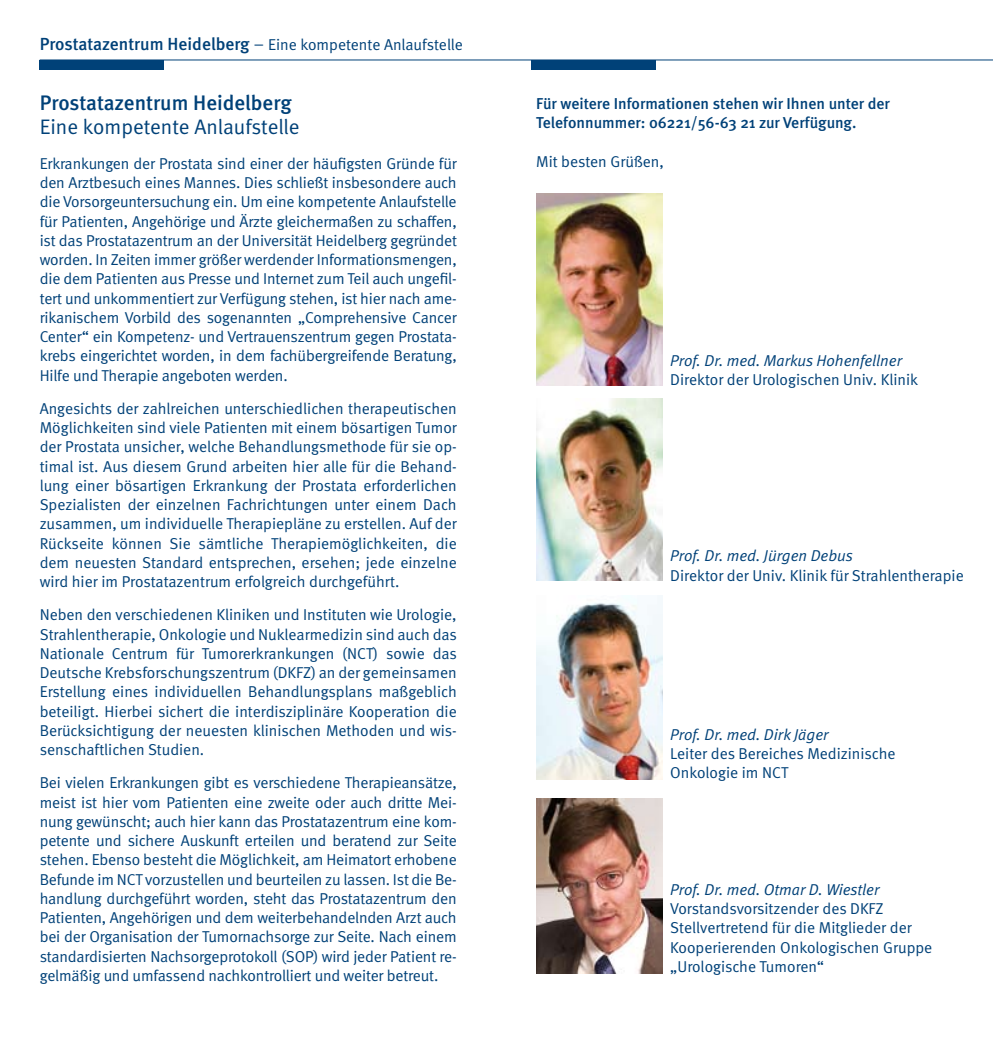
<style>
.page{position:relative;width:993px;height:1042px;background:#fff}
.page>*{position:absolute;margin:0;border:0;box-sizing:border-box;transform-origin:0 0}
.t1{font:21px "Meta Normal";color:#004178}
.t2{font:500 21px "Meta";color:#004178}
.t3{font:15.75px/19.2px "Meta Normal";color:#004178;text-align:justify}
.t4{font:italic 15.75px "Meta Normal";color:#004178}
.t5{font:500 15.75px/19.2px "Meta";color:#004178}
.s1{font-family:"Meta";font-weight:500;font-size:17.5px}
.s2{font-size:17.5px}
</style>
<div class="page">
<hr style="left:40px;top:60px;width:952px;height:1px;background:#004178">
<div style="left:40px;top:60px;width:124px;height:9px;background:#004178"></div>
<div style="left:531px;top:60px;width:124px;height:9px;background:#004178"></div>
<img style="left:536px;top:398px;width:126px;height:182px">
<img style="left:536px;top:595px;width:126px;height:184px">
<img style="left:536px;top:799px;width:126px;height:174px">
<img style="left:536px;top:193px;width:126px;height:192px">
<p class="t3" style="left:40px;top:35px;width:424px"><span class="s1">Prostatazentrum Heidelberg</span> <span class="s2">–</span> Eine kompetente Anlaufstelle</p>
<h1 class="t2" style="left:40px;top:90px;width:253px">Prostatazentrum Heidelberg</h1>
<h1 class="t1" style="left:40px;top:115px;width:261px">Eine kompetente Anlaufstelle</h1>
<p class="t3" style="left:40px;top:153px;width:418px">Erkrankungen der Prostata sind einer der häufigsten Gründe für den Arztbesuch eines Mannes. Dies schließt insbesondere auch die Vorsorgeuntersuchung ein. Um eine kompetente Anlaufstelle für Patienten, Angehörige und Ärzte gleichermaßen zu schaffen, ist das Prostatazentrum an der Universität Heidelberg gegründet worden. In Zeiten immer größer werdender Informationsmengen, die dem Patienten aus Presse und Internet zum Teil auch ungefil&shy;tert und unkommentiert zur Verfügung stehen, ist hier nach ame&shy;rikanischem Vorbild des sogenannten „Comprehensive Cancer Center“ ein Kompetenz- und Vertrauenszentrum gegen Prostata&shy;krebs eingerichtet worden, in dem fachübergreifende Beratung, Hilfe und Therapie angeboten werden.</p>
<p class="t3" style="left:40px;top:398px;width:418px">Angesichts der zahlreichen unterschiedlichen therapeutischen Möglichkeiten sind viele Patienten mit einem bösartigen Tumor der Prostata unsicher, welche Behandlungsmethode für sie op&shy;timal ist. Aus diesem Grund arbeiten hier alle für die Behand&shy;lung einer bösartigen Erkrankung der Prostata erforderlichen Spezialisten der einzelnen Fachrichtungen unter einem Dach zusammen, um individuelle Therapiepläne zu erstellen. Auf der Rückseite können Sie sämtliche Therapiemöglichkeiten, die dem neuesten Standard entsprechen, ersehen; jede einzelne wird hier im Prostatazentrum erfolgreich durchgeführt.</p>
<p class="t3" style="left:40px;top:605px;width:418px">Neben den verschiedenen Kliniken und Instituten wie Urologie, Strahlentherapie, Onkologie und Nuklearmedizin sind auch das Nationale Centrum für Tumorerkrankungen (NCT) sowie das Deutsche Krebsforschungszentrum (DKFZ) an der gemeinsamen Erstellung eines individuellen Behandlungsplans maßgeblich beteiligt. Hierbei sichert die interdisziplinäre Kooperation die Berücksichtigung der neuesten klinischen Methoden und wis&shy;senschaftlichen Studien.</p>
<p class="t3" style="left:40px;top:773px;width:418px">Bei vielen Erkrankungen gibt es verschiedene Therapieansätze, meist ist hier vom Patienten eine zweite oder auch dritte Mei&shy;nung gewünscht; auch hier kann das Prostatazentrum eine kom&shy;petente und sichere Auskunft erteilen und beratend zur Seite stehen. Ebenso besteht die Möglichkeit, am Heimatort erhobene Befunde im NCT vorzustellen und beurteilen zu lassen. Ist die Be&shy;handlung durchgeführt worden, steht das Prostatazentrum den Patienten, Angehörigen und dem weiterbehandelnden Arzt auch bei der Organisation der Tumornachsorge zur Seite. Nach einem standardisierten Nachsorgeprotokoll (SOP) wird jeder Patient re&shy;gelmäßig und umfassend nachkontrolliert und weiter betreut.</p>
<p class="t5" style="left:536px;top:94px;width:355px">Für weitere Informationen stehen wir Ihnen unter der<br>Telefonnummer: 06221/56-63 21 zur Verfügung.</p>
<p class="t3" style="left:536px;top:152px;width:129px">Mit besten Grüßen,</p>
<p class="t4" style="left:670px;top:351px;width:233px">Prof. Dr. med. Markus Hohenfellner</p>
<p class="t3" style="left:670px;top:370px;width:249px">Direktor der Urologischen Univ. Klinik</p>
<p class="t4" style="left:670px;top:547px;width:184px">Prof. Dr. med. Jürgen Debus</p>
<p class="t3" style="left:670px;top:565px;width:295px">Direktor der Univ. Klinik für Strahlentherapie</p>
<p class="t4" style="left:670px;top:725px;width:160px">Prof. Dr. med. Dirk Jäger</p>
<p class="t3" style="left:670px;top:744px;width:227px">Leiter des Bereiches Medizinische<br>Onkologie im NCT</p>
<p class="t4" style="left:670px;top:880px;width:211px">Prof. Dr. med. Otmar D. Wiestler</p>
<p class="t3" style="left:670px;top:899px;width:263px;text-align:left">Vorstandsvorsitzender des DKFZ Stellvertretend für die Mitglieder der Kooperierenden Onkologischen Gruppe „Urologische Tumoren“</p>
</div>
